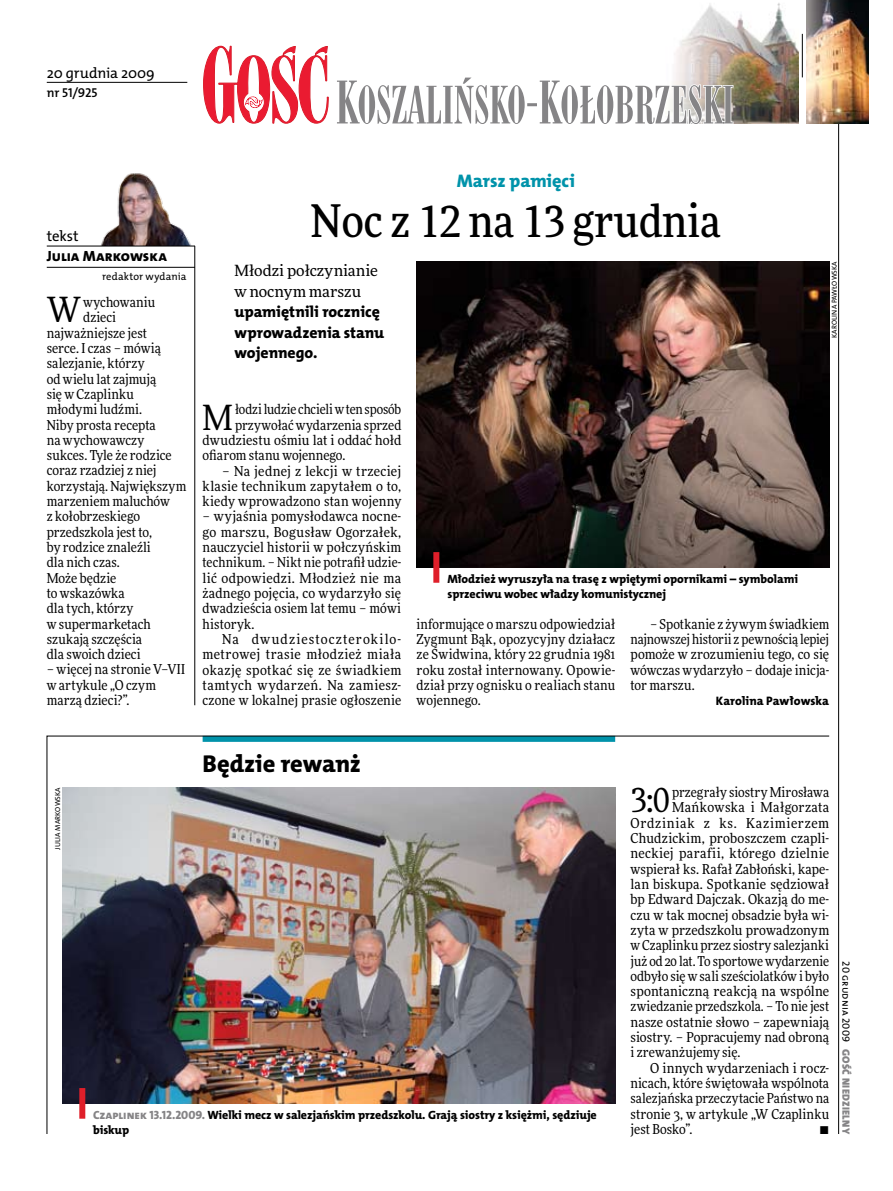
<style>
.page{position:relative;width:893px;height:1191px;background:#fff}
.page>*{position:absolute;margin:0;border:0;box-sizing:border-box;transform-origin:0 0}
.t1{font:500 45px "Freeday Narrow";color:#000}
.t2{font:34.8px "Freeday Narrow News";color:#000}
.t3{font:24.45px "The Mix HP8 Ex Bld";color:#000}
.t4{font:18.3px "The Mix HP8 Ex Bld";color:#0093aa}
.t5{font:15.75px/20.4px "The Mix HP8 Ex Bld";letter-spacing:.005em;color:#000}
.t6{font:15.45px/20.4px "Freeday News";color:#000}
.t7{font:14.85px "The Mix HP5 Plain";color:#000}
.t8{font:14.85px "The Mix HP8 Ex Bld";color:#000}
.t9{font:13.65px/15.3px "Freeday Narrow News";letter-spacing:.005em;color:#000;text-align:justify}
.t10{font:13.65px "Freeday Narrow News";letter-spacing:.05em;color:#000}
.t11{font:13.65px "Freeday Narrow News";letter-spacing:.025em;color:#000}
.t12{font:12.9px "The Mix HP6 Se Bld";letter-spacing:-.005em;color:#000}
.t13{font:12.3px "The Mix HP8 Ex Bld";letter-spacing:-.005em;color:#000}
.t14{font:12px/15.3px "The Mix HP8 Ex Bld";letter-spacing:-.005em;color:#000}
.t15{font:10.5px "The Mix HP5 Plain";letter-spacing:.01em;color:#000}
.t16{font:10.5px "The Mix HP9 Blk";letter-spacing:.025em;color:#858486}
.t17{font:7.2px "The Mix HP5 Plain";letter-spacing:.01em;color:#000}
.s1{color:#858486}
</style>
<div class="page">
<hr style="left:838px;top:68px;width:1px;height:1066px;background:#000">
<hr style="left:802px;top:34px;width:1px;height:43px;background:#000">
<img style="left:674px;top:3px;width:124px;height:121px">
<img style="left:806px;top:0;width:63px;height:123px">
<svg style="left:203px;top:46px;width:126px;height:78px"></svg>
<svg style="left:337px;top:78px;width:397px;height:46px"></svg>
<svg style="left:47px;top:735px;width:783px;height:399px"></svg>
<hr style="left:195px;top:246px;width:1px;height:459px;background:#000">
<img style="left:85px;top:173px;width:110px;height:73px">
<hr style="left:47px;top:246px;width:148px;height:1px;background:#000">
<hr style="left:47px;top:267px;width:148px;height:1px;background:#000">
<hr style="left:47px;top:82px;width:140px;height:1px;background:#000">
<img style="left:62px;top:787px;width:553px;height:316px">
<div style="left:79px;top:1088px;width:6px;height:30px;background:#df1f2a"></div>
<img style="left:416px;top:261px;width:413px;height:306px">
<div style="left:433px;top:552px;width:6px;height:31px;background:#df1f2a"></div>
<p class="t7" style="left:47px;top:63px;width:110px">20 grudnia 2009</p>
<p class="t12" style="left:47px;top:85px;width:52px">nr 51/925</p>
<p class="t7" style="left:47px;top:227px;width:33px">tekst</p>
<p class="t8" style="left:47px;top:247px;width:122px">Julia Markowska</p>
<p class="t15" style="left:102px;top:270px;width:86px">redaktor wydania</p>
<h2 class="t2" style="left:47px;top:289px;width:36px">W</h2>
<p class="t9" style="left:83px;top:294px;width:74px">wychowaniu</p>
<p class="t9" style="left:83px;top:310px;width:35px">dzieci</p>
<p class="t9" style="left:47px;top:325px;width:102px">najważniejsze jest</p>
<p class="t9" style="left:47px;top:340px;width:116px">serce. I czas – mówią</p>
<p class="t9" style="left:47px;top:356px;width:99px">salezjanie, którzy</p>
<p class="t9" style="left:47px;top:371px;width:111px">od wielu lat zajmują</p>
<p class="t9" style="left:47px;top:386px;width:89px">się w Czaplinku</p>
<p class="t9" style="left:47px;top:401px;width:97px">młodymi ludźmi.</p>
<p class="t9" style="left:47px;top:417px;width:111px">Niby prosta recepta</p>
<p class="t9" style="left:47px;top:432px;width:99px">na wychowawczy</p>
<p class="t9" style="left:47px;top:447px;width:126px">sukces. Tyle że rodzice</p>
<p class="t9" style="left:47px;top:463px;width:111px">coraz rzadziej z niej</p>
<p class="t9" style="left:47px;top:478px;width:141px">korzystają. Największym</p>
<p class="t9" style="left:47px;top:493px;width:125px">marzeniem maluchów</p>
<p class="t9" style="left:47px;top:509px;width:95px">z kołobrzeskiego</p>
<p class="t9" style="left:47px;top:524px;width:107px">przedszkola jest to,</p>
<p class="t9" style="left:47px;top:539px;width:106px">by rodzice znaleźli</p>
<p class="t9" style="left:47px;top:554px;width:75px">dla nich czas.</p>
<p class="t9" style="left:47px;top:570px;width:71px">Może będzie</p>
<p class="t9" style="left:47px;top:585px;width:79px">to wskazówka</p>
<p class="t9" style="left:47px;top:600px;width:88px">dla tych, którzy</p>
<p class="t9" style="left:47px;top:616px;width:105px">w supermarketach</p>
<p class="t9" style="left:47px;top:631px;width:97px">szukają szczęścia</p>
<p class="t9" style="left:47px;top:646px;width:95px">dla swoich dzieci</p>
<p class="t9" style="left:47px;top:662px;width:140px;text-align:left">– więcej na stronie V–VII w artykule „O czym marzą dzieci?”.</p>
<h3 class="t4" style="left:457px;top:169px;width:119px">Marsz pamięci</h3>
<h1 class="t1" style="left:311px;top:193px;width:412px">Noc z 12 na 13 grudnia</h1>
<p class="t6" style="left:234px;top:260px;width:145px">Młodzi połczynianie w nocnym marszu</p>
<p class="t5" style="left:234px;top:302px;width:151px">upamiętnili rocznicę wprowadzenia stanu wojennego.</p>
<p class="t17" style="left:830px;top:338px;width:78px;rotate:-90deg">Karolina Pawłowska</p>
<h2 class="t2" style="left:203px;top:396px;width:32px">M</h2>
<p class="t9" style="left:235px;top:401px;width:168px">łodzi ludzie chcieli wten sposób</p>
<p class="t9" style="left:235px;top:417px;width:168px">przywołać wydarzenia sprzed</p>
<p class="t9" style="left:203px;top:432px;width:200px">dwudziestu ośmiu lat i oddać hołd</p>
<p class="t9" style="left:203px;top:447px;width:144px">ofiarom stanu wojennego.</p>
<p class="t9" style="left:203px;top:463px;width:200px;text-indent:20px">– Na jednej z lekcji w trzeciej klasie technikum zapytałem o to, kiedy wprowadzono stan wojenny</p>
<p class="t9" style="left:203px;top:509px;width:200px">– wyjaśnia pomysłodawca nocne&shy;go marszu, Bogusław Ogorzałek, nauczyciel historii w połczyńskim technikum. – Nikt nie potrafił udzie&shy;lić odpowiedzi. Młodzież nie ma żadnego pojęcia, co wydarzyło się dwadzieścia osiem lat temu – mówi historyk.</p>
<p class="t9" style="left:203px;top:631px;width:200px;text-indent:20px">Na dwudziestoczterokilo&shy;metrowej trasie młodzież miała okazję spotkać się ze świadkiem tamtych wydarzeń. Na zamiesz&shy;czone w lokalnej prasie ogłoszenie</p>
<p class="t14" style="left:448px;top:571px;width:352px">Młodzież wyruszyła na trasę z wpiętymi opornikami – symbolami sprzeciwu wobec władzy komunistycznej</p>
<p class="t9" style="left:417px;top:616px;width:200px">informujące o marszu odpowiedział Zygmunt Bąk, opozycyjny działacz ze Świdwina, który 22 grudnia 1981 roku został internowany. Opowie&shy;dział przy ognisku o realiach stanu wojennego.</p>
<p class="t9" style="left:630px;top:616px;width:200px;text-indent:20px">– Spotkanie z żywym świadkiem najnowszej historii z pewnością lepiej pomoże w zrozumieniu tego, co się wówczas wydarzyło – dodaje inicja&shy;tor marszu.</p>
<p class="t13" style="left:716px;top:693px;width:115px">Karolina Pawłowska</p>
<h3 class="t3" style="left:203px;top:747px;width:160px">Będzie rewanż</h3>
<p class="t17" style="left:53px;top:850px;width:64px;rotate:-90deg">Julia Markowska</p>
<p class="t14" style="left:93px;top:1107px;width:505px"><span class="s1">Czaplinek 13.12.2009.</span> Wielki mecz w salezjańskim przedszkolu. Grają siostry z księżmi, sędziuje biskup</p>
<h2 class="t2" style="left:630px;top:778px;width:41px">3:0</h2>
<p class="t9" style="left:672px;top:784px;width:159px">przegrały siostry Mirosława</p>
<p class="t11" style="left:672px;top:799px;width:159px">Mańkowska i Małgorzata</p>
<p class="t10" style="left:630px;top:814px;width:200px">Ordziniak z ks. Kazimierzem</p>
<p class="t9" style="left:630px;top:830px;width:200px">Chudzickim, proboszczem czapli-</p>
<p class="t9" style="left:630px;top:845px;width:200px">neckiej parafii, którego dzielnie</p>
<p class="t9" style="left:630px;top:861px;width:200px">wspierał ks. Rafał Zabłoński, kape-</p>
<p class="t9" style="left:630px;top:876px;width:200px">lan biskupa. Spotkanie sędziował</p>
<p class="t9" style="left:630px;top:891px;width:200px">bp Edward Dajczak. Okazją do me-</p>
<p class="t9" style="left:630px;top:907px;width:200px">czu w tak mocnej obsadzie była wi-</p>
<p class="t9" style="left:630px;top:922px;width:200px">zyta w przedszkolu prowadzonym</p>
<p class="t9" style="left:630px;top:937px;width:200px">w Czaplinku przez siostry salezjanki</p>
<p class="t9" style="left:630px;top:953px;width:200px">już od 20 lat. To sportowe wydarzenie</p>
<p class="t9" style="left:630px;top:968px;width:200px">odbyło się w sali sześciolatków i było</p>
<p class="t9" style="left:630px;top:983px;width:200px">spontaniczną reakcją na wspólne</p>
<p class="t9" style="left:630px;top:998px;width:200px">zwiedzanie przedszkola. – To nie jest</p>
<p class="t9" style="left:630px;top:1014px;width:200px">nasze ostatnie słowo – zapewniają</p>
<p class="t9" style="left:630px;top:1029px;width:200px">siostry. – Popracujemy nad obroną</p>
<p class="t9" style="left:630px;top:1044px;width:111px">i zrewanżujemy się.</p>
<p class="t9" style="left:650px;top:1060px;width:181px">O innych wydarzeniach i rocz-</p>
<p class="t9" style="left:630px;top:1075px;width:200px">nicach, które świętowała wspólnota</p>
<p class="t9" style="left:630px;top:1090px;width:200px">salezjańska przeczytacie Państwo na</p>
<p class="t9" style="left:630px;top:1106px;width:200px">stronie 3, w artykule „W Czaplinku</p>
<p class="t9" style="left:630px;top:1121px;width:63px">jest Bosko”.</p>
<p class="t9" style="left:819px;top:1121px;width:11px">•</p>
<p class="t15" style="left:853px;top:961px;width:82px;rotate:90deg">20 grudnia 2009</p>
<p class="t16" style="left:853px;top:1049px;width:86px;rotate:90deg">Gość Niedzielny</p>
</div>
